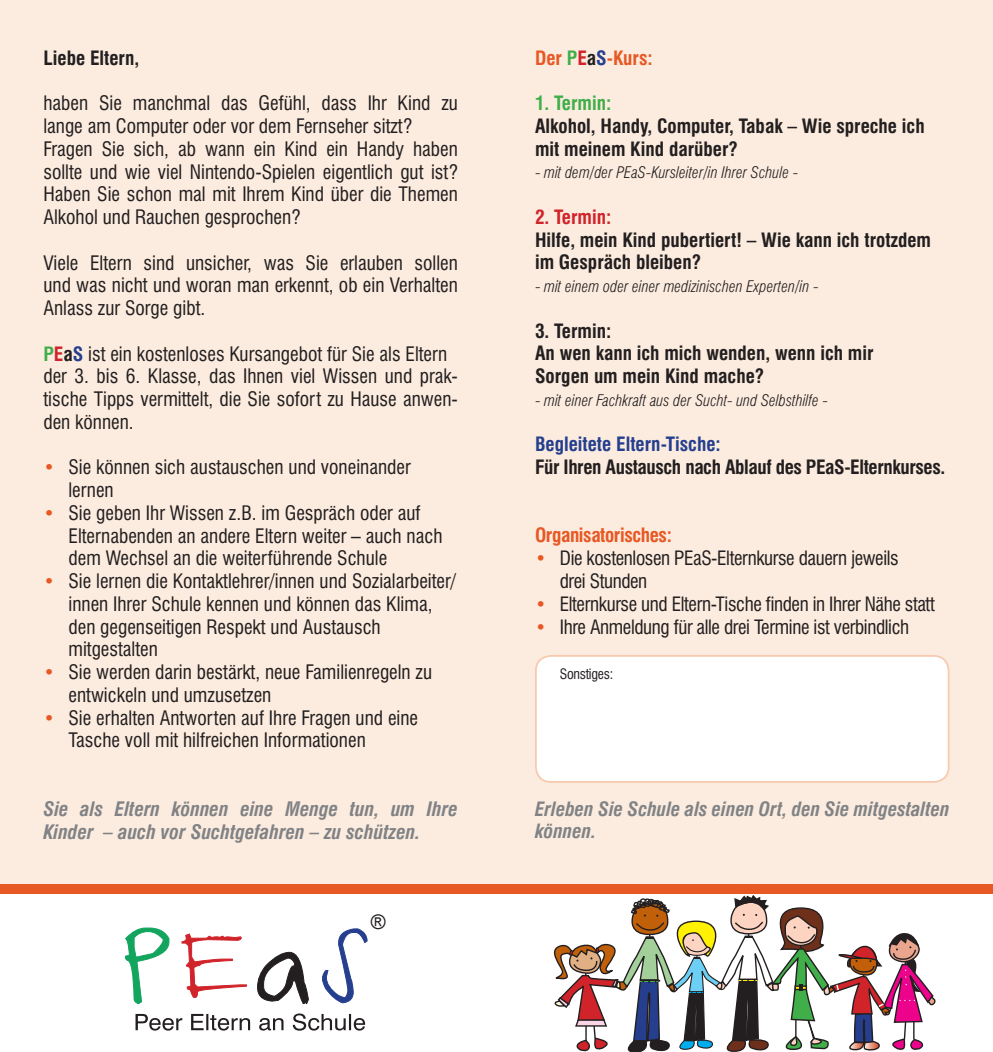
<style>
.page{position:relative;width:993px;height:1052px;background:#fff}
.page>*{position:absolute;margin:0;border:0;box-sizing:border-box;transform-origin:0 0}
.t1{font:20.12px "Arial";color:#231f20}
.t2{font:condensed 19.43px/22.8px "Swiss 721 BT";color:#231f20}
.t3{font:italic 700 condensed 19.43px/22.8px "Swiss 721 BT";color:#808285}
.t4{font:700 condensed 19.25px/22.8px "Swiss 721 BT";color:#231f20}
.t5{font:condensed 19.25px/22.8px "Swiss 721 BT";letter-spacing:-.02em;color:#231f20}
.t6{font:italic 700 condensed 19.25px/22.8px "Swiss 721 BT";color:#808285}
.t7{font:700 condensed 19.25px "Swiss 721 BT";letter-spacing:-.02em;color:#231f20}
.t8{font:700 condensed 19.25px "Swiss 721 BT";color:#253f8e}
.t9{font:700 condensed 19.25px "Swiss 721 BT";letter-spacing:-.02em;color:#e75824}
.t10{font:700 condensed 19.25px "Swiss 721 BT";color:#e75824}
.t11{font:700 condensed 19.25px "Swiss 721 BT";color:#40ae49}
.t12{font:700 condensed 19.25px "Swiss 721 BT";color:#d1232a}
.t13{font:italic 300 condensed 15.75px "Swiss 721 BT";color:#231f20}
.t14{font:condensed 14px "Swiss 721 BT";letter-spacing:-.02em;color:#231f20}
.s1{font-weight:700;font-size:19.25px;color:#40ae49}
.s2{font-weight:700;font-size:19.25px;color:#d1232a}
.s3{font-weight:700;font-size:19.25px}
.s4{font-weight:700;font-size:19.25px;color:#253f8e}
.s5{font-weight:700;color:#e75824}
.s6{color:#40ae49}
.s7{color:#d1232a}
.s8{color:#231f20}
.s9{color:#253f8e}
</style>
<div class="page">
<svg style="left:125px;top:927px;width:45px;height:77px"></svg>
<svg style="left:181px;top:933px;width:66px;height:65px"></svg>
<svg style="left:257px;top:951px;width:52px;height:53px"></svg>
<svg style="left:322px;top:928px;width:45px;height:75px"></svg>
<svg style="left:135px;top:1013px;width:230px;height:17px"></svg>
<div style="left:0;top:0;width:992px;height:889px;background:#fcecdf"></div>
<div style="left:496px;top:884px;width:496px;height:10px;background:#e75824"></div>
<div style="left:0;top:884px;width:496px;height:10px;background:#e75824"></div>
<div style="left:535px;top:656px;width:413px;height:126px;background:#fff;border-radius:15px"></div>
<div style="left:535px;top:655px;width:414px;height:128px;border:2px solid #f8c9ac;border-radius:15px"></div>
<svg style="left:554px;top:895px;width:382px;height:157px"></svg>
<p class="t4" style="left:43px;top:46px;width:97px">Liebe Eltern,</p>
<p class="t2" style="left:43px;top:92px;width:416px">haben Sie manchmal das Gefühl, dass Ihr Kind zu lange am Computer oder vor dem Fernseher sitzt?<br>Fragen Sie sich, ab wann ein Kind ein Handy haben sollte und wie viel Nintendo-Spielen eigentlich gut ist?<br>Haben Sie schon mal mit Ihrem Kind über die Themen Alkohol und Rauchen gesprochen?</p>
<p class="t2" style="left:43px;top:251px;width:416px;text-align:justify">Viele Eltern sind unsicher, was Sie erlauben sollen und was nicht und woran man erkennt, ob ein Verhalten Anlass zur Sorge gibt.</p>
<p class="t2" style="left:43px;top:342px;width:416px"><span class="s1">P</span><span class="s2">E</span><span class="s3">a</span><span class="s4">S</span> ist ein kostenloses Kursangebot für Sie als Eltern der 3. bis 6. Klasse, das Ihnen viel Wissen und prak&shy;tische Tipps vermittelt, die Sie sofort zu Hause anwen&shy;den können.</p>
<p class="t2" style="left:68px;top:456px;width:343px;text-indent:-25px"><span class="s5">•</span> Sie können sich austauschen und voneinander lernen</p>
<p class="t2" style="left:68px;top:501px;width:375px;text-indent:-25px"><span class="s5">•</span> Sie geben Ihr Wissen z.B. im Gespräch oder auf<br>Elternabenden an andere Eltern weiter – auch nach dem Wechsel an die weiterführende Schule</p>
<p class="t2" style="left:68px;top:570px;width:389px;text-indent:-25px"><span class="s5">•</span> Sie lernen die Kontaktlehrer/innen und Sozialarbeiter/ innen Ihrer Schule kennen und können das Klima, den gegenseitigen Respekt und Austausch mitgestalten</p>
<p class="t2" style="left:68px;top:661px;width:365px;text-indent:-25px"><span class="s5">•</span> Sie werden darin bestärkt, neue Familienregeln zu entwickeln und umzusetzen</p>
<p class="t2" style="left:68px;top:706px;width:351px;text-indent:-25px"><span class="s5">•</span> Sie erhalten Antworten auf Ihre Fragen und eine<br>Tasche voll mit hilfreichen Informationen</p>
<p class="t3" style="left:43px;top:797px;width:416px">Sie als Eltern können eine Menge tun, um Ihre<br>Kinder – auch vor Suchtgefahren – zu schützen.</p>
<p class="t1" style="left:371px;top:908px;width:16px">®</p>
<p class="t10" style="left:535px;top:46px;width:119px">Der <span class="s6">P</span><span class="s7">E</span><span class="s8">a</span><span class="s9">S</span>-Kurs:</p>
<p class="t11" style="left:535px;top:92px;width:78px">1. Termin:</p>
<p class="t4" style="left:535px;top:114px;width:391px">Alkohol, Handy, Computer, Tabak – Wie spreche ich mit meinem Kind darüber?</p>
<p class="t13" style="left:535px;top:163px;width:264px">- mit dem/der PEaS-Kursleiter/in Ihrer Schule -</p>
<p class="t12" style="left:535px;top:205px;width:78px">2. Termin:</p>
<p class="t4" style="left:535px;top:228px;width:397px">Hilfe, mein Kind pubertiert! – Wie kann ich trotzdem im Gespräch bleiben?</p>
<p class="t13" style="left:535px;top:277px;width:285px">- mit einem oder einer medizinischen Experten/in -</p>
<p class="t4" style="left:535px;top:319px;width:340px">3. Termin:<br>An wen kann ich mich wenden, wenn ich mir<br>Sorgen um mein Kind mache?</p>
<p class="t13" style="left:535px;top:391px;width:294px">- mit einer Fachkraft aus der Sucht- und Selbsthilfe -</p>
<p class="t8" style="left:535px;top:433px;width:187px">Begleitete Eltern-Tische:</p>
<p class="t7" style="left:535px;top:455px;width:411px">Für Ihren Austausch nach Ablauf des PEaS-Elternkurses.</p>
<p class="t9" style="left:535px;top:524px;width:138px">Organisatorisches:</p>
<p class="t5" style="left:559px;top:547px;width:340px;text-indent:-25px"><span class="s5">•</span> Die kostenlosen PEaS-Elternkurse dauern jeweils drei Stunden</p>
<p class="t5" style="left:535px;top:592px;width:401px"><span class="s5">•</span> Elternkurse und Eltern-Tische finden in Ihrer Nähe statt</p>
<p class="t5" style="left:535px;top:615px;width:375px"><span class="s5">•</span> Ihre Anmeldung für alle drei Termine ist verbindlich</p>
<p class="t14" style="left:559px;top:665px;width:55px">Sonstiges:</p>
<p class="t6" style="left:535px;top:797px;width:416px">Erleben Sie Schule als einen Ort, den Sie mitgestalten können.</p>
</div>
